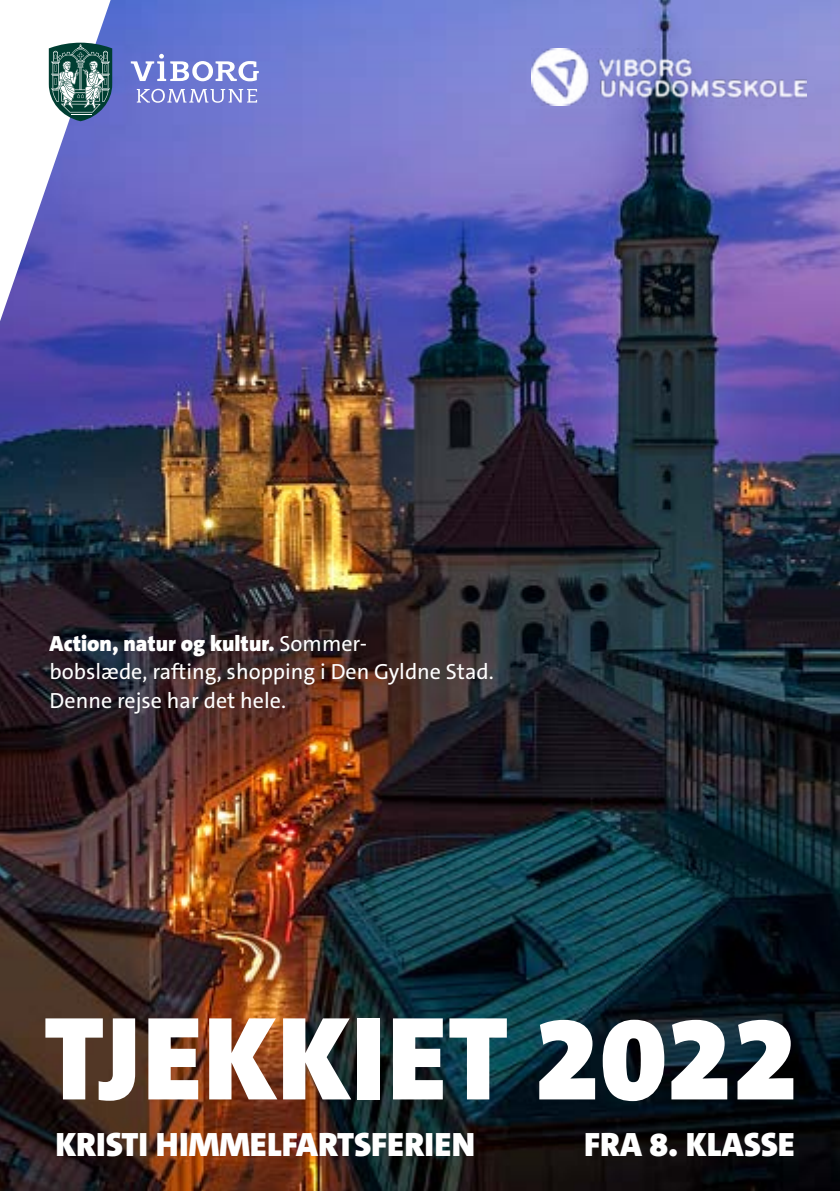
<style>
.page{position:relative;width:840px;height:1191px;background:#fff}
.page>*{position:absolute;margin:0;border:0;box-sizing:border-box;transform-origin:0 0}
.t1{font:900 120px "The Sans C5";color:#fff}
.t2{font:900 34px "The Sans C5";color:#fff}
.t3{font:22px/28px "The Sans C5";color:#fff}
.s1{font-weight:900}
</style>
<div class="page">
<img style="left:0;top:0;width:839px;height:1191px">
<svg style="left:131px;top:54px;width:128px;height:27px"></svg>
<svg style="left:137px;top:89px;width:120px;height:14px"></svg>
<svg style="left:0;top:0;width:112px;height:321px"></svg>
<img style="left:530px;top:49px;width:275px;height:57px">
<p class="t3" style="left:50px;top:630px;width:445px"><span class="s1">Action, natur og kultur.</span> Sommer-<br>bobslæde, rafting, shopping i Den Gyldne Stad.<br>Denne rejse har det hele.</p>
<p class="t1" style="left:44px;top:981px;width:755px">TJEKKIET 2022</p>
<p class="t2" style="left:55px;top:1123px;width:421px">KRISTI HIMMELFARTSFERIEN</p>
<p class="t2" style="left:584px;top:1123px;width:212px">FRA 8. KLASSE</p>
</div>
